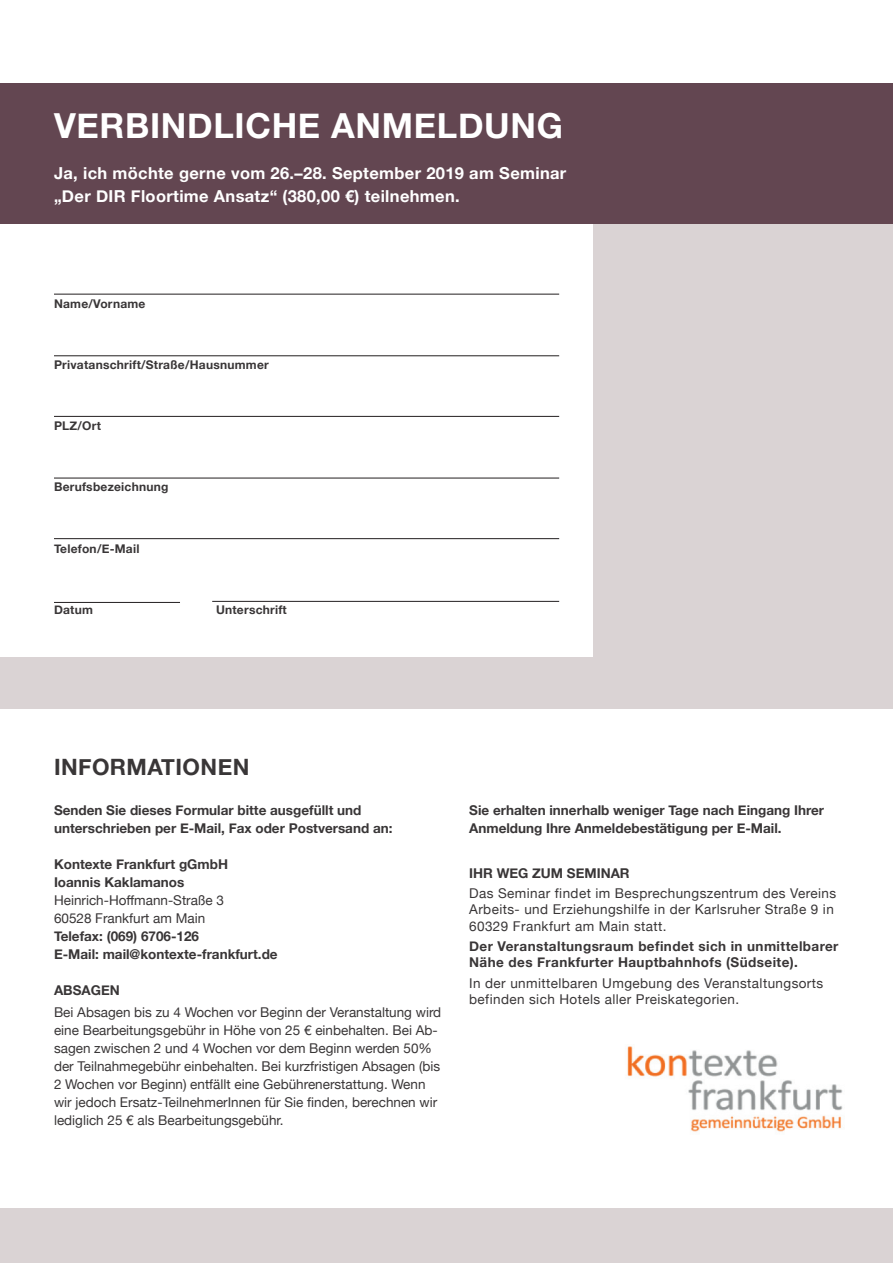
<style>
.page{position:relative;width:893px;height:1263px;background:#fff}
.page>*{position:absolute;margin:0;border:0;box-sizing:border-box;transform-origin:0 0}
.t1{font:700 34.5px "Helvetica Neue";letter-spacing:.02em;color:#fff}
.t2{font:700 22.5px "Helvetica Neue";letter-spacing:.02em;color:#393637}
.t3{font:700 16.5px/22.5px "Helvetica Neue";letter-spacing:.02em;color:#fff}
.t4{font:13.5px/18px "Helvetica Neue";color:#393637}
.t5{font:700 13.5px/18px "Helvetica Neue";color:#393637}
.t6{font:13.5px/16.2px "Helvetica Neue";letter-spacing:.03em;color:#393637}
.t7{font:700 13.5px/16.2px "Helvetica Neue";letter-spacing:.03em;color:#393637}
.t8{font:700 12px "Helvetica Neue";letter-spacing:.02em;color:#393637}
</style>
<div class="page">
<div style="left:0;top:95px;width:893px;height:614px;background:#dad3d4"></div>
<div style="left:0;top:117px;width:592px;height:540px;background:#fff"></div>
<div style="left:0;top:83px;width:893px;height:140px;background:#634651"></div>
<div style="left:0;top:1209px;width:893px;height:54px;background:#dad3d4"></div>
<hr style="left:54px;top:294px;width:505px;height:1px;background:#231f20">
<hr style="left:54px;top:355px;width:505px;height:1px;background:#231f20">
<hr style="left:54px;top:416px;width:505px;height:1px;background:#231f20">
<hr style="left:54px;top:478px;width:505px;height:1px;background:#231f20">
<hr style="left:54px;top:538px;width:505px;height:1px;background:#231f20">
<hr style="left:54px;top:602px;width:126px;height:1px;background:#231f20">
<hr style="left:212px;top:601px;width:347px;height:1px;background:#231f20">
<img style="left:627px;top:1046px;width:216px;height:86px">
<h1 class="t1" style="left:54px;top:98px;width:510px">VERBINDLICHE ANMELDUNG</h1>
<p class="t3" style="left:54px;top:163px;width:514px">Ja, ich möchte gerne vom 26.–28. September 2019 am Seminar „Der DIR Floortime Ansatz“ (380,00 €) teilnehmen.</p>
<p class="t8" style="left:54px;top:294px;width:93px">Name/Vorname</p>
<p class="t8" style="left:54px;top:355px;width:216px">Privatanschrift/Straße/Hausnummer</p>
<p class="t8" style="left:54px;top:416px;width:49px">PLZ/Ort</p>
<p class="t8" style="left:54px;top:478px;width:116px">Berufsbezeichnung</p>
<p class="t8" style="left:54px;top:539px;width:87px">Telefon/E-Mail</p>
<p class="t8" style="left:54px;top:600px;width:40px">Datum</p>
<p class="t8" style="left:216px;top:600px;width:72px">Unterschrift</p>
<h2 class="t2" style="left:54px;top:749px;width:197px">INFORMATIONEN</h2>
<p class="t5" style="left:54px;top:802px;width:340px">Senden Sie dieses Formular bitte ausgefüllt und unterschrieben per E-Mail, Fax oder Postversand an:</p>
<p class="t5" style="left:54px;top:856px;width:176px">Kontexte Frankfurt gGmbH<br>Ioannis Kaklamanos</p>
<p class="t4" style="left:54px;top:892px;width:172px">Heinrich-Hoffmann-Straße 3<br>60528 Frankfurt am Main</p>
<p class="t5" style="left:54px;top:928px;width:225px">Telefax: (069) 6706-126<br>E-Mail: mail@kontexte-frankfurt.de</p>
<p class="t5" style="left:54px;top:982px;width:67px">ABSAGEN</p>
<p class="t4" style="left:54px;top:1004px;width:389px">Bei Absagen bis zu 4 Wochen vor Beginn der Veranstaltung wird eine Bearbeitungsgebühr in Höhe von 25 € einbehalten. Bei Ab&shy;sagen zwischen 2 und 4 Wochen vor dem Beginn werden 50% der Teilnahmegebühr einbehalten. Bei kurzfristigen Absagen (bis 2 Wochen vor Beginn) entfällt eine Gebührenerstattung. Wenn wir jedoch Ersatz-TeilnehmerInnen für Sie finden, berechnen wir lediglich 25 € als Bearbeitungsgebühr.</p>
<p class="t5" style="left:469px;top:802px;width:356px">Sie erhalten innerhalb weniger Tage nach Eingang Ihrer<br>Anmeldung Ihre Anmeldebestätigung per E-Mail.</p>
<p class="t5" style="left:469px;top:864px;width:162px">IHR WEG ZUM SEMINAR</p>
<p class="t6" style="left:469px;top:886px;width:368px">Das Seminar findet im Besprechungszentrum des Vereins<br>Arbeits- und Erziehungshilfe in der Karlsruher Straße 9 in<br>60329 Frankfurt am Main statt.</p>
<p class="t7" style="left:469px;top:938px;width:371px">Der Veranstaltungsraum befindet sich in unmittelbarer<br>Nähe des Frankfurter Hauptbahnhofs (Südseite).</p>
<p class="t6" style="left:469px;top:975px;width:356px">In der unmittelbaren Umgebung des Veranstaltungsorts befinden sich Hotels aller Preiskategorien.</p>
</div>
